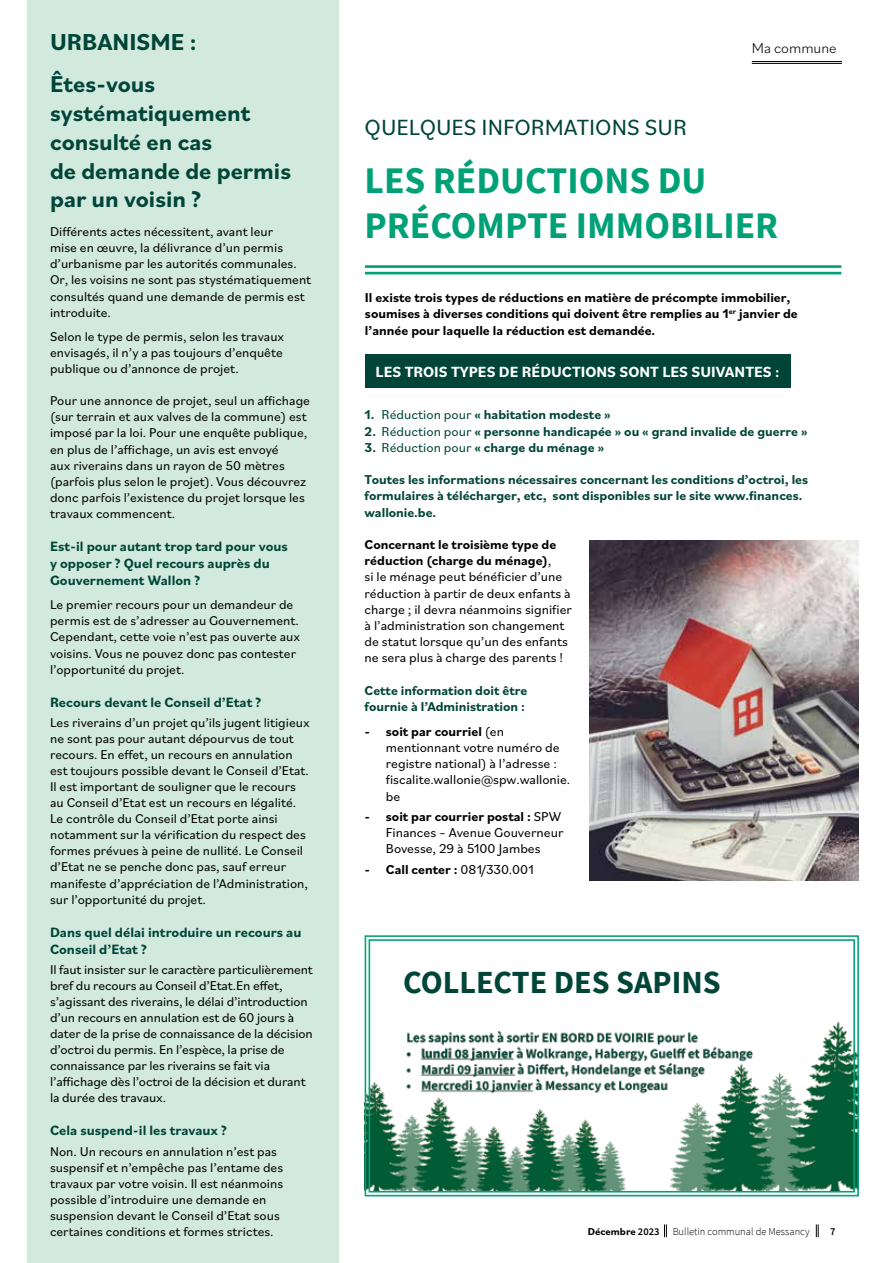
<style>
.page{position:relative;width:893px;height:1263px;background:#fff}
.page>*{position:absolute;margin:0;border:0;box-sizing:border-box;transform-origin:0 0}
.t1{font:700 37.5px/45px "Source Sans Pro";color:#00a177}
.t2{font:700 32.1px "Source Sans Pro";color:#004537}
.t3{font:700 24.15px "Bilo";color:#004537}
.t4{font:700 24px/28.8px "Bilo";color:#004537}
.t5{font:23.1px "Bilo";color:#004537}
.t6{font:700 15.45px "Bilo";color:#fff}
.t7{font:300 15px "Bilo";color:#000}
.t8{font:700 14.1px/17px "Bilo";color:#004537}
.t9{font:13.5px/16.2px "Bilo";color:#000}
.t10{font:700 13.5px/16.2px "Bilo";color:#004537}
.t11{font:700 13.5px/16.2px "Bilo";color:#000}
.t12{font:13.35px/16px "Bilo";color:#000}
.t13{font:300 10.5px "Source Sans Pro";color:#000}
.t14{font:700 10.5px "Bilo";color:#000}
.t15{font:600 10.5px "Source Sans Pro";color:#000}
.s1{font-weight:400}
.s2{font-weight:700}
.s3{font-family:"Source Sans Pro";font-weight:600}
</style>
<div class="page">
<hr style="left:365px;top:265px;width:476px;height:3px;background:#00a177">
<hr style="left:365px;top:272px;width:476px;height:2px;background:#00a177">
<div style="left:365px;top:354px;width:425px;height:33px;background:#004537"></div>
<img style="left:590px;top:540px;width:269px;height:340px">
<div style="left:28px;top:0;width:311px;height:1263px;background:#d2e9de"></div>
<svg style="left:364px;top:935px;width:495px;height:262px"></svg>
<div style="left:369px;top:939px;width:486px;height:253px;border:2px solid #00a177"></div>
<svg style="left:816px;top:1224px;width:3px;height:13px"></svg>
<svg style="left:664px;top:1224px;width:3px;height:13px"></svg>
<hr style="left:752px;top:63px;width:90px;height:1px;background:#000">
<hr style="left:752px;top:61px;width:90px;height:1px;background:#000">
<h3 class="t3" style="left:50px;top:25px;width:148px">URBANISME :</h3>
<h3 class="t4" style="left:50px;top:69px;width:243px">Êtes-vous systématiquement consulté en cas<br>de demande de permis par un voisin ?</h3>
<p class="t12" style="left:50px;top:223px;width:262px">Différents actes nécessitent, avant leur<br>mise en œuvre, la délivrance d’un permis d’urbanisme par les autorités communales.<br>Or, les voisins ne sont pas stystématiquement consultés quand une demande de permis est introduite.</p>
<p class="t12" style="left:50px;top:328px;width:236px;text-align:justify">Selon le type de permis, selon les travaux envisagés, il n’y a pas toujours d’enquête publique ou d’annonce de projet.</p>
<p class="t12" style="left:50px;top:392px;width:262px">Pour une annonce de projet, seul un affichage (sur terrain et aux valves de la commune) est imposé par la loi. Pour une enquête publique, en plus de l’affichage, un avis est envoyé<br>aux riverains dans un rayon de 50 mètres (parfois plus selon le projet). Vous découvrez donc parfois l’existence du projet lorsque les travaux commencent.</p>
<p class="t8" style="left:50px;top:537px;width:239px">Est-il pour autant trop tard pour vous y opposer ? Quel recours auprès du<br>Gouvernement Wallon ?</p>
<p class="t12" style="left:50px;top:596px;width:252px">Le premier recours pour un demandeur de permis est de s’adresser au Gouvernement.<br>Cependant, cette voie n’est pas ouverte aux voisins. Vous ne pouvez donc pas contester l’opportunité du projet.</p>
<p class="t8" style="left:50px;top:693px;width:213px">Recours devant le Conseil d’Etat ?</p>
<p class="t12" style="left:50px;top:714px;width:261px">Les riverains d’un projet qu’ils jugent litigieux ne sont pas pour autant dépourvus de tout recours. En effet, un recours en annulation est toujours possible devant le Conseil d’Etat.<br>Il est important de souligner que le recours au Conseil d’Etat est un recours en légalité.<br>Le contrôle du Conseil d’Etat porte ainsi notamment sur la vérification du respect des formes prévues à peine de nullité. Le Conseil d’Etat ne se penche donc pas, sauf erreur manifeste d’appréciation de l’Administration, sur l’opportunité du projet.</p>
<p class="t8" style="left:50px;top:923px;width:253px">Dans quel délai introduire un recours au<br>Conseil d’Etat ?</p>
<p class="t12" style="left:50px;top:961px;width:264px">Il faut insister sur le caractère particulièrement bref du recours au Conseil d’Etat.En effet, s’agissant des riverains, le délai d’introduction d’un recours en annulation est de 60 jours à dater de la prise de connaissance de la décision d’octroi du permis. En l’espèce, la prise de connaissance par les riverains se fait via l’affichage dès l’octroi de la décision et durant la durée des travaux.</p>
<p class="t8" style="left:50px;top:1122px;width:179px">Cela suspend-il les travaux ?</p>
<p class="t12" style="left:50px;top:1143px;width:235px">Non. Un recours en annulation n’est pas suspensif et n’empêche pas l’entame des travaux par votre voisin. Il est néanmoins possible d’introduire une demande en suspension devant le Conseil d’Etat sous certaines conditions et formes strictes.</p>
<p class="t7" style="left:752px;top:37px;width:87px">Ma commune</p>
<h3 class="t5" style="left:365px;top:111px;width:324px">QUELQUES INFORMATIONS SUR</h3>
<h1 class="t1" style="left:365px;top:157px;width:415px">LES RÉDUCTIONS DU<br>PRÉCOMPTE IMMOBILIER</h1>
<p class="t11" style="left:365px;top:289px;width:434px">Il existe trois types de réductions en matière de précompte immobilier, soumises à diverses conditions qui doivent être remplies au 1<sup>er</sup> janvier de l’année pour laquelle la réduction est demandée.</p>
<p class="t6" style="left:376px;top:361px;width:405px">LES TROIS TYPES DE RÉDUCTIONS SONT LES SUIVANTES :</p>
<p class="t10" style="left:365px;top:406px;width:248px">1. <span class="s1">Réduction pour</span> « habitation modeste »</p>
<p class="t10" style="left:365px;top:422px;width:445px">2. <span class="s1">Réduction pour</span> « personne handicapée » ou « grand invalide de guerre »</p>
<p class="t10" style="left:365px;top:439px;width:241px">3. <span class="s1">Réduction pour</span> « charge du ménage »</p>
<p class="t10" style="left:365px;top:471px;width:445px">Toutes les informations nécessaires concernant les conditions d’octroi, les formulaires à télécharger, etc, sont disponibles sur le site www.finances. wallonie.be.</p>
<p class="t9" style="left:365px;top:536px;width:209px"><span class="s2">Concernant le troisième type de réduction (charge du ménage)</span>,<br>si le ménage peut bénéficier d’une réduction à partir de deux enfants à charge ; il devra néanmoins signifier à l’administration son changement de statut lorsque qu’un des enfants ne sera plus à charge des parents !</p>
<p class="t10" style="left:365px;top:682px;width:164px">Cette information doit être fournie à l’Administration :</p>
<p class="t9" style="left:386px;top:723px;width:186px;text-indent:-21px"><span class="s2">- soit par courriel</span> (en mentionnant votre numéro de registre national) à l’adresse : fiscalite.wallonie@spw.wallonie. be</p>
<p class="t9" style="left:386px;top:808px;width:179px;text-indent:-21px"><span class="s2">- soit par courrier postal :</span> SPW<br>Finances – Avenue Gouverneur<br>Bovesse, 29 à 5100 Jambes</p>
<p class="t11" style="left:365px;top:861px;width:171px">- Call center : <span class="s1">081/330.001</span></p>
<h2 class="t2" style="left:403px;top:960px;width:319px">COLLECTE DES SAPINS</h2>
<p class="t14" style="left:588px;top:1224px;width:73px">Décembre <span class="s3">2023</span></p>
<p class="t13" style="left:673px;top:1225px;width:139px">Bulletin communal de Messancy</p>
<p class="t15" style="left:830px;top:1224px;width:7px">7</p>
</div>
